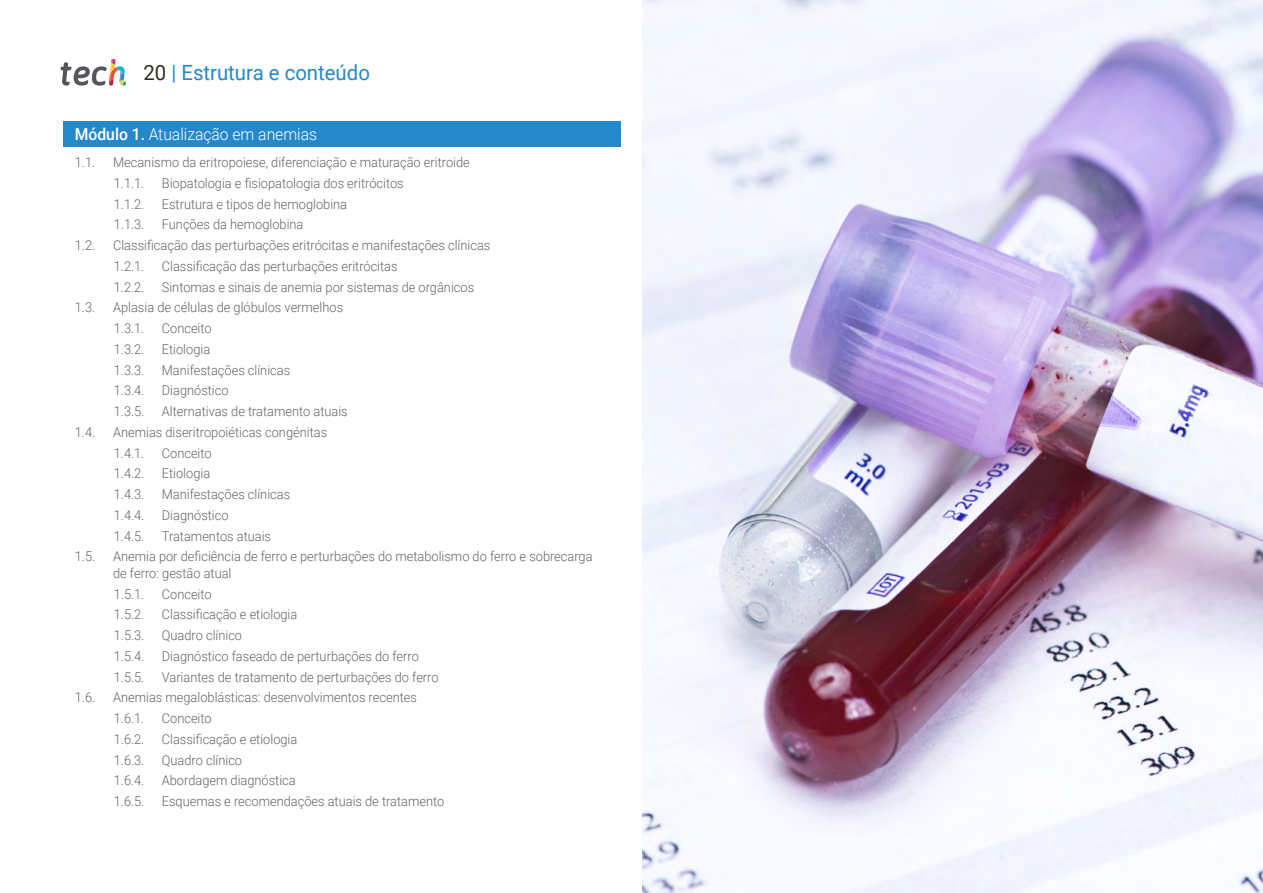
<style>
.page{position:relative;width:1263px;height:893px;background:#fff}
.page>*{position:absolute;margin:0;border:0;box-sizing:border-box;transform-origin:0 0}
.t1{font:21px "Roboto";color:#2488c9}
.t2{font:300 16.5px "Roboto";color:#fff;scale:.95 1}
.t3{font:300 13.5px/20.7px "Roboto";color:#61646a;scale:.95 1}
.s1{color:#312e20}
.s2{font-weight:500}
</style>
<div class="page">
<div style="left:64px;top:121px;width:557px;height:25px;background:#2488c9"></div>
<img style="left:642px;top:0;width:621px;height:893px">
<svg style="left:61px;top:59px;width:65px;height:27px"></svg>
<h1 class="t1" style="left:144px;top:57px;width:228px"><span class="s1">20</span> | Estrutura e conteúdo</h1>
<p class="t2" style="left:75px;top:123px;width:257px"><span class="s2">Módulo 1.</span> Atualização em anemias</p>
<p class="t3" style="left:75px;top:151px;width:23px">1.1.</p>
<p class="t3" style="left:113px;top:151px;width:377px">Mecanismo da eritropoiese, diferenciação e maturação eritroide<br>1.1.1.</p>
<p class="t3" style="left:162px;top:172px;width:256px">Biopatologia e fisiopatologia dos eritrócitos</p>
<p class="t3" style="left:114px;top:193px;width:34px">1.1.2.</p>
<p class="t3" style="left:162px;top:193px;width:197px">Estrutura e tipos de hemoglobina</p>
<p class="t3" style="left:114px;top:214px;width:34px">1.1.3.</p>
<p class="t3" style="left:162px;top:214px;width:151px">Funções da hemoglobina</p>
<p class="t3" style="left:75px;top:234px;width:23px">1.2.</p>
<p class="t3" style="left:113px;top:234px;width:399px">Classificação das perturbações eritrócitas e manifestações clínicas<br>1.2.1.</p>
<p class="t3" style="left:162px;top:255px;width:250px">Classificação das perturbações eritrócitas</p>
<p class="t3" style="left:114px;top:276px;width:34px">1.2.2.</p>
<p class="t3" style="left:162px;top:276px;width:330px">Sintomas e sinais de anemia por sistemas de orgânicos</p>
<p class="t3" style="left:75px;top:297px;width:23px">1.3.</p>
<p class="t3" style="left:113px;top:297px;width:244px">Aplasia de células de glóbulos vermelhos<br>1.3.1.</p>
<p class="t3" style="left:162px;top:317px;width:54px">Conceito</p>
<p class="t3" style="left:114px;top:338px;width:34px">1.3.2.</p>
<p class="t3" style="left:162px;top:338px;width:52px">Etiologia</p>
<p class="t3" style="left:114px;top:359px;width:34px">1.3.3.</p>
<p class="t3" style="left:162px;top:359px;width:137px">Manifestações clínicas</p>
<p class="t3" style="left:114px;top:380px;width:34px">1.3.4.</p>
<p class="t3" style="left:162px;top:380px;width:72px">Diagnóstico</p>
<p class="t3" style="left:114px;top:400px;width:34px">1.3.5.</p>
<p class="t3" style="left:162px;top:400px;width:197px">Alternativas de tratamento atuais</p>
<p class="t3" style="left:75px;top:421px;width:23px">1.4.</p>
<p class="t3" style="left:113px;top:421px;width:227px">Anemias diseritropoiéticas congénitas<br>1.4.1.</p>
<p class="t3" style="left:162px;top:442px;width:54px">Conceito</p>
<p class="t3" style="left:114px;top:463px;width:34px">1.4.2.</p>
<p class="t3" style="left:162px;top:463px;width:52px">Etiologia</p>
<p class="t3" style="left:114px;top:483px;width:34px">1.4.3.</p>
<p class="t3" style="left:162px;top:483px;width:137px">Manifestações clínicas</p>
<p class="t3" style="left:114px;top:504px;width:34px">1.4.4.</p>
<p class="t3" style="left:162px;top:504px;width:72px">Diagnóstico</p>
<p class="t3" style="left:114px;top:525px;width:34px">1.4.5.</p>
<p class="t3" style="left:162px;top:525px;width:116px">Tratamentos atuais</p>
<p class="t3" style="left:75px;top:546px;width:23px">1.5.</p>
<p class="t3" style="left:113px;top:548px;width:506px;line-height:16.5px">Anemia por deficiência de ferro e perturbações do metabolismo do ferro e sobrecarga de ferro: gestão atual</p>
<p class="t3" style="left:114px;top:583px;width:34px">1.5.1.</p>
<p class="t3" style="left:162px;top:583px;width:54px">Conceito</p>
<p class="t3" style="left:114px;top:604px;width:34px">1.5.2.</p>
<p class="t3" style="left:162px;top:604px;width:144px">Classificação e etiologia</p>
<p class="t3" style="left:114px;top:625px;width:34px">1.5.3.</p>
<p class="t3" style="left:162px;top:625px;width:86px">Quadro clínico</p>
<p class="t3" style="left:114px;top:645px;width:34px">1.5.4.</p>
<p class="t3" style="left:162px;top:645px;width:272px">Diagnóstico faseado de perturbações do ferro</p>
<p class="t3" style="left:114px;top:666px;width:34px">1.5.5.</p>
<p class="t3" style="left:162px;top:666px;width:293px">Variantes de tratamento de perturbações do ferro</p>
<p class="t3" style="left:75px;top:687px;width:23px">1.6.</p>
<p class="t3" style="left:113px;top:687px;width:321px">Anemias megaloblásticas: desenvolvimentos recentes<br>1.6.1.</p>
<p class="t3" style="left:162px;top:708px;width:54px">Conceito</p>
<p class="t3" style="left:114px;top:728px;width:34px">1.6.2.</p>
<p class="t3" style="left:162px;top:728px;width:144px">Classificação e etiologia</p>
<p class="t3" style="left:114px;top:749px;width:34px">1.6.3.</p>
<p class="t3" style="left:162px;top:749px;width:86px">Quadro clínico</p>
<p class="t3" style="left:114px;top:770px;width:34px">1.6.4.</p>
<p class="t3" style="left:162px;top:770px;width:142px">Abordagem diagnóstica</p>
<p class="t3" style="left:114px;top:791px;width:34px">1.6.5.</p>
<p class="t3" style="left:162px;top:791px;width:299px">Esquemas e recomendações atuais de tratamento</p>
</div>
